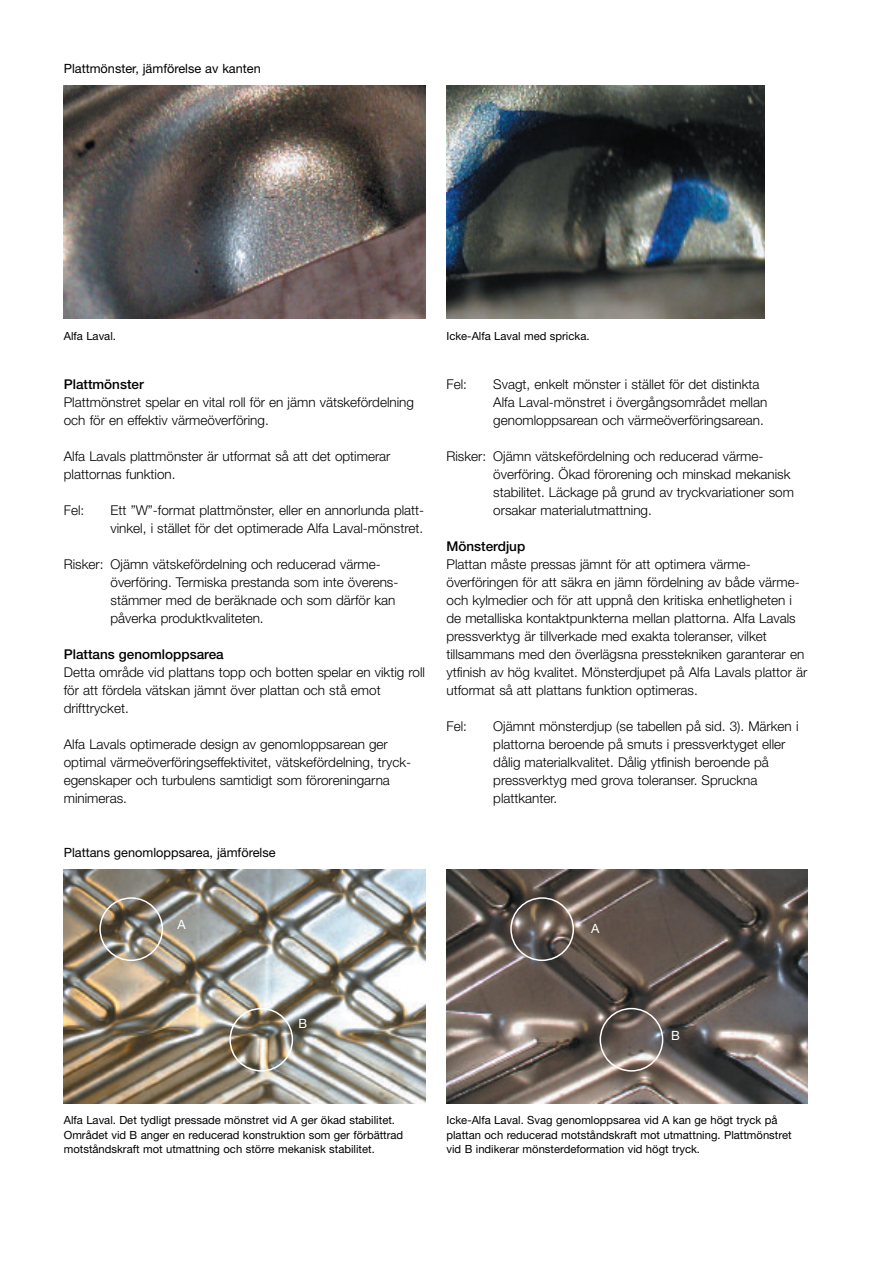
<style>
.page{position:relative;width:893px;height:1263px;background:#fff}
.page>*{position:absolute;margin:0;border:0;box-sizing:border-box;transform-origin:0 0}
.t1{font:300 13.5px/18px "Helvetica Neue";color:#000}
.t2{font:500 13.5px "Helvetica Neue";color:#000}
.t3{font:12.75px "Helvetica Neue";color:#000}
.t4{font:12.75px "Helvetica Neue";color:#fff}
.t5{font:11.25px/14.2px "Helvetica Neue";color:#000}
</style>
<div class="page">
<img style="left:64px;top:85px;width:361px;height:234px">
<img style="left:446px;top:85px;width:318px;height:234px">
<img style="left:64px;top:870px;width:361px;height:233px">
<img style="left:446px;top:870px;width:362px;height:233px">
<svg style="left:510px;top:897px;width:64px;height:64px;background:#6e645e"></svg>
<svg style="left:600px;top:1008px;width:63px;height:63px;background:#7f756f"></svg>
<img style="left:229px;top:1008px;width:64px;height:63px">
<img style="left:99px;top:897px;width:64px;height:64px">
<p class="t3" style="left:64px;top:63px;width:199px">Plattmönster, jämförelse av kanten</p>
<p class="t5" style="left:64px;top:329px;width:54px">Alfa Laval.</p>
<p class="t5" style="left:446px;top:329px;width:145px">Icke-Alfa Laval med spricka.</p>
<p class="t2" style="left:64px;top:378px;width:81px">Plattmönster</p>
<p class="t1" style="left:64px;top:393px;width:352px">Plattmönstret spelar en vital roll för en jämn vätskefördelning och för en effektiv värmeöverföring.</p>
<p class="t1" style="left:64px;top:447px;width:328px">Alfa Lavals plattmönster är utformat så att det optimerar plattornas funktion.</p>
<p class="t1" style="left:64px;top:501px;width:22px">Fel:</p>
<p class="t1" style="left:111px;top:501px;width:315px">Ett ”W”-format plattmönster, eller en annorlunda platt&shy;vinkel, i stället för det optimerade Alfa Laval-mönstret.</p>
<p class="t1" style="left:111px;top:555px;width:289px;text-indent:-47px">Risker: Ojämn vätskefördelning och reducerad värme&shy;överföring. Termiska prestanda som inte överens&shy;stämmer med de beräknade och som därför kan påverka produktkvaliteten.</p>
<p class="t2" style="left:64px;top:648px;width:161px">Plattans genomloppsarea</p>
<p class="t1" style="left:64px;top:663px;width:363px">Detta område vid plattans topp och botten spelar en viktig roll för att fördela vätskan jämnt över plattan och stå emot drifttrycket.</p>
<p class="t1" style="left:64px;top:735px;width:349px">Alfa Lavals optimerade design av genomloppsarean ger optimal värmeöverföringseffektivitet, vätskefördelning, tryck&shy;egenskaper och turbulens samtidigt som föroreningarna minimeras.</p>
<p class="t3" style="left:64px;top:847px;width:213px">Plattans genomloppsarea, jämförelse</p>
<p class="t1" style="left:446px;top:375px;width:22px">Fel:</p>
<p class="t1" style="left:493px;top:375px;width:275px">Svagt, enkelt mönster i stället för det distinkta<br>Alfa Laval-mönstret i övergångsområdet mellan genomloppsarean och värmeöverföringsarean.</p>
<p class="t1" style="left:493px;top:447px;width:302px;text-indent:-47px">Risker: Ojämn vätskefördelning och reducerad värme&shy;överföring. Ökad förorening och minskad mekanisk stabilitet. Läckage på grund av tryckvariationer som orsakar materialutmattning.</p>
<p class="t2" style="left:446px;top:540px;width:80px">Mönsterdjup</p>
<p class="t1" style="left:446px;top:555px;width:362px">Plattan måste pressas jämnt för att optimera värme&shy;överföringen för att säkra en jämn fördelning av både värme&shy;och kylmedier och för att uppnå den kritiska enhetligheten i de metalliska kontaktpunkterna mellan plattorna. Alfa Lavals pressverktyg är tillverkade med exakta toleranser, vilket tillsammans med den överlägsna presstekniken garanterar en ytfinish av hög kvalitet. Mönsterdjupet på Alfa Lavals plattor är utformat så att plattans funktion optimeras.</p>
<p class="t1" style="left:446px;top:717px;width:22px">Fel:</p>
<p class="t1" style="left:493px;top:717px;width:307px">Ojämnt mönsterdjup (se tabellen på sid. 3). Märken i plattorna beroende på smuts i pressverktyget eller dålig materialkvalitet. Dålig ytfinish beroende på pressverktyg med grova toleranser. Spruckna plattkanter.</p>
<p class="t4" style="left:178px;top:919px;width:10px">A</p>
<p class="t4" style="left:591px;top:923px;width:10px">A</p>
<p class="t4" style="left:298px;top:1018px;width:10px">B</p>
<p class="t4" style="left:671px;top:1030px;width:10px">B</p>
<p class="t5" style="left:64px;top:1114px;width:341px">Alfa Laval. Det tydligt pressade mönstret vid A ger ökad stabilitet.<br>Området vid B anger en reducerad konstruktion som ger förbättrad motståndskraft mot utmattning och större mekanisk stabilitet.</p>
<p class="t5" style="left:446px;top:1114px;width:347px">Icke-Alfa Laval. Svag genomloppsarea vid A kan ge högt tryck på plattan och reducerad motståndskraft mot utmattning. Plattmönstret vid B indikerar mönsterdeformation vid högt tryck.</p>
</div>
